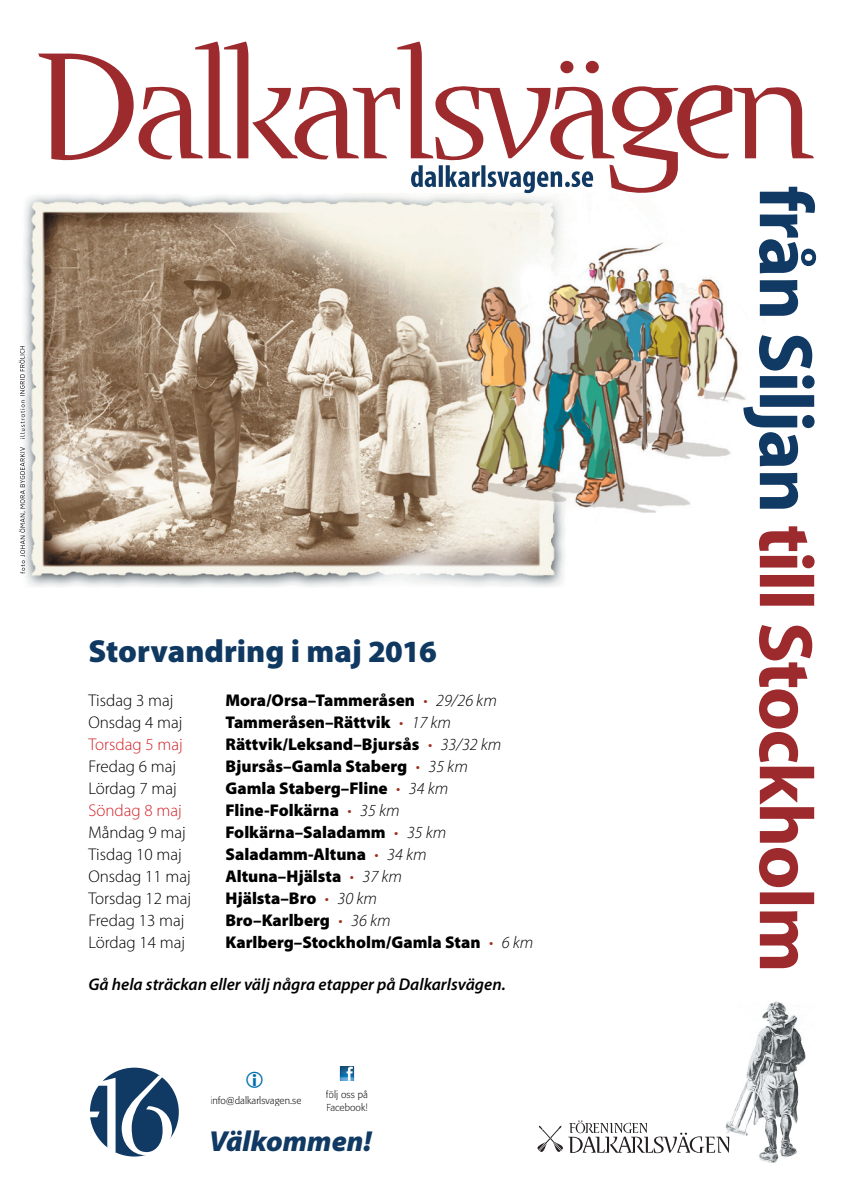
<style>
.page{position:relative;width:842px;height:1191px;background:#fff}
.page>*{position:absolute;margin:0;border:0;box-sizing:border-box;transform-origin:0 0}
.t1{font:900 32px "Myriad Pro";color:#103962}
.t2{font:italic 900 29px "Myriad Pro";color:#103963}
.t3{font:900 17px "Myriad Pro";color:#000}
.t4{font:300 17px "Myriad Pro";color:#000}
.t5{font:italic 600 17px "Myriad Pro";color:#000}
.t6{font:300 17px "Myriad Pro";color:#d1232a}
.t7{font:300 10px/13px "Formata";color:#231f20}
.s1{font-size:31px}
.s2{font-weight:300;color:#9d2f20}
.s3{font-weight:300;font-style:italic}
</style>
<div class="page">
<img style="left:19px;top:195px;width:724px;height:392px">
<img style="left:718px;top:1001px;width:88px;height:162px">
<img style="left:339px;top:1066px;width:16px;height:15px">
<div style="left:90px;top:1067px;width:89px;height:89px;background:#103963;border-radius:50%"></div>
<svg style="left:89px;top:1077px;width:27px;height:75px"></svg>
<svg style="left:122px;top:1075px;width:50px;height:80px"></svg>
<svg style="left:537px;top:1120px;width:181px;height:33px"></svg>
<img style="left:718px;top:1136px;width:11px;height:16px">
<img style="left:19px;top:346px;width:6px;height:38px">
<svg style="left:38px;top:41px;width:776px;height:156px"></svg>
<svg style="left:743px;top:187px;width:73px;height:322px"></svg>
<svg style="left:759px;top:526px;width:55px;height:442px"></svg>
<svg style="left:411px;top:165px;width:182px;height:28px"></svg>
<h1 class="t1" style="left:88px;top:633px;width:350px">Storvandring i maj <span class="s1">2016</span></h1>
<p class="t4" style="left:88px;top:691px;width:86px">Tisdag 3 maj</p>
<p class="t3" style="left:225px;top:690px;width:273px">Mora/Orsa–Tammeråsen <span class="s2">•</span> <span class="s3">29/26 km</span></p>
<p class="t4" style="left:88px;top:713px;width:96px">Onsdag 4 maj</p>
<p class="t3" style="left:225px;top:712px;width:227px">Tammeråsen–Rättvik <span class="s2">•</span> <span class="s3">17 km</span></p>
<p class="t6" style="left:88px;top:735px;width:96px">Torsdag 5 maj</p>
<p class="t3" style="left:225px;top:734px;width:277px">Rättvik/Leksand–Bjursås <span class="s2">•</span> <span class="s3">33/32 km</span></p>
<p class="t4" style="left:88px;top:757px;width:89px">Fredag 6 maj</p>
<p class="t3" style="left:225px;top:756px;width:244px">Bjursås–Gamla Staberg <span class="s2">•</span> <span class="s3">35 km</span></p>
<p class="t4" style="left:88px;top:779px;width:90px">Lördag 7 maj</p>
<p class="t3" style="left:225px;top:778px;width:224px">Gamla Staberg–Fline <span class="s2">•</span> <span class="s3">34 km</span></p>
<p class="t6" style="left:88px;top:801px;width:95px">Söndag 8 maj</p>
<p class="t3" style="left:225px;top:800px;width:176px">Fline-Folkärna <span class="s2">•</span> <span class="s3">35 km</span></p>
<p class="t4" style="left:88px;top:823px;width:99px">Måndag 9 maj</p>
<p class="t3" style="left:225px;top:822px;width:222px">Folkärna–Saladamm <span class="s2">•</span> <span class="s3">35 km</span></p>
<p class="t4" style="left:88px;top:845px;width:95px">Tisdag 10 maj</p>
<p class="t3" style="left:225px;top:844px;width:203px">Saladamm-Altuna <span class="s2">•</span> <span class="s3">34 km</span></p>
<p class="t4" style="left:88px;top:867px;width:104px">Onsdag 11 maj</p>
<p class="t3" style="left:225px;top:866px;width:178px">Altuna–Hjälsta <span class="s2">•</span> <span class="s3">37 km</span></p>
<p class="t4" style="left:88px;top:889px;width:104px">Torsdag 12 maj</p>
<p class="t3" style="left:225px;top:888px;width:153px">Hjälsta–Bro <span class="s2">•</span> <span class="s3">30 km</span></p>
<p class="t4" style="left:88px;top:911px;width:97px">Fredag 13 maj</p>
<p class="t3" style="left:225px;top:910px;width:167px">Bro–Karlberg <span class="s2">•</span> <span class="s3">36 km</span></p>
<p class="t4" style="left:88px;top:933px;width:98px">Lördag 14 maj</p>
<p class="t3" style="left:225px;top:932px;width:309px">Karlberg–Stockholm/Gamla Stan <span class="s2">•</span> <span class="s3">6 km</span></p>
<p class="t5" style="left:88px;top:975px;width:419px">Gå hela sträckan eller välj några etapper på Dalkarlsvägen.</p>
<p class="t7" style="left:210px;top:1093px;width:93px">info@dalkarlsvagen.se</p>
<p class="t7" style="left:326px;top:1087px;width:44px">följ oss på<br>Facebook!</p>
<h2 class="t2" style="left:209px;top:1124px;width:164px">Välkommen!</h2>
</div>
